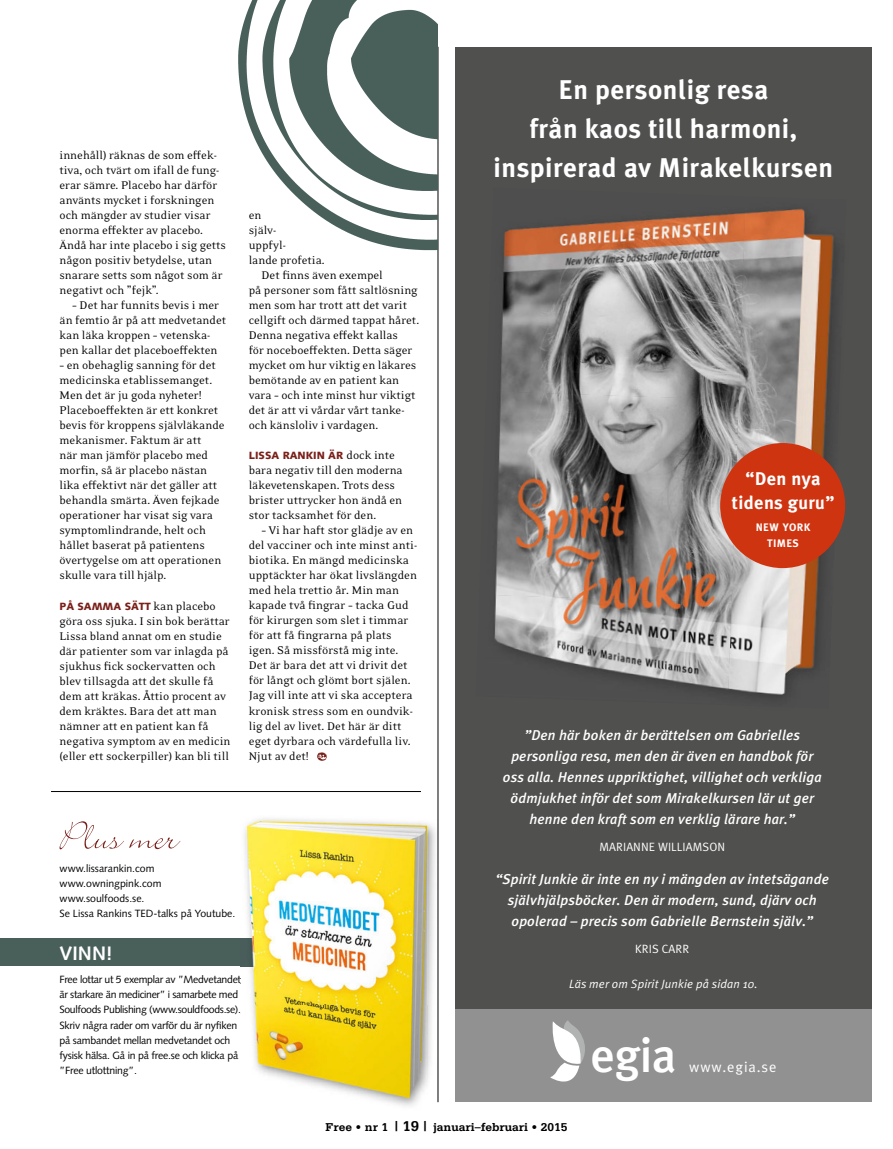
<style>
.page{position:relative;width:893px;height:1149px;background:#fff}
.page>*{position:absolute;margin:0;border:0;box-sizing:border-box;transform-origin:0 0}
.t1{font:500 48.15px "Meta Plus";color:#fff}
.t2{font:700 27px/39px "Meta Plus";letter-spacing:.02em;color:#fff;text-align:center}
.t3{font:700 19.5px "Syntax";color:#fff}
.t4{font:700 18.3px/24px "Meta Plus";letter-spacing:.02em;color:#fff;text-align:center}
.t5{font:14.7px "Meta Plus Roman";letter-spacing:.06em;color:#fff}
.t6{font:italic 500 14.25px/21px "Meta Plus";letter-spacing:.01em;color:#fff;text-align:center}
.t7{font:12.75px/15px "Eidetic Neo";color:#000}
.t8{font:700 12px "Serifa";color:#000}
.t9{font:italic 12px "Meta Plus";letter-spacing:.01em;color:#fff}
.t10{font:12px "Meta Plus Roman";letter-spacing:.01em;color:#fff}
.t11{font:700 10.8px/15.6px "Meta Plus";letter-spacing:.03em;color:#fff;text-align:center}
.t12{font:10.5px/15px "Syntax";letter-spacing:-.02em;color:#000}
.t13{font:10.5px/15px "Syntax";color:#000}
.t14{font:900 10.5px "Syntax";color:#7a201a}
.s1{font-family:"Eidetic Neo";font-weight:400;font-size:12.75px;color:#000}
.s2{font-size:15px}
</style>
<div class="page">
<div style="left:455px;top:978px;width:417px;height:123px;background:#929191"></div>
<div style="left:455px;top:47px;width:417px;height:960px;background:#50504f"></div>
<img style="left:501px;top:214px;width:227px;height:177px">
<img style="left:728px;top:208px;width:118px;height:491px">
<img style="left:495px;top:391px;width:244px;height:212px">
<img style="left:494px;top:594px;width:238px;height:105px">
<svg style="left:550px;top:1020px;width:35px;height:61px"></svg>
<div style="left:720px;top:443px;width:125px;height:125px;background:#cf3411;border-radius:50%"></div>
<svg style="left:60px;top:821px;width:120px;height:28px"></svg>
<hr style="left:51px;top:790px;width:370px;height:1px;background:#000">
<div style="left:0;top:938px;width:319px;height:27px;background:#495f5a"></div>
<img style="left:241px;top:814px;width:198px;height:292px">
<img style="left:241px;top:938px;width:6px;height:27px">
<img style="left:247px;top:821px;width:180px;height:276px">
<svg style="left:318px;top:752px;width:8px;height:8px"></svg>
<hr style="left:438px;top:47px;width:1px;height:1054px;background:#000">
<img style="left:238px;top:0;width:200px;height:255px">
<p class="t7" style="left:60px;top:148px;width:168px">innehåll) räknas de som effek&shy;tiva, och tvärt om ifall de fung&shy;erar sämre. Placebo har därför använts mycket i forskningen och mängder av studier visar enorma effekter av placebo.<br>Ändå har inte placebo i sig getts någon positiv betydelse, utan snarare setts som något som är negativt och ”fejk”.</p>
<p class="t7" style="left:60px;top:298px;width:168px;text-indent:13px">– Det har funnits bevis i mer än femtio år på att medvetandet kan läka kroppen – vetenska&shy;pen kallar det placeboeffekten</p>
<p class="t7" style="left:60px;top:358px;width:167px">– en obehaglig sanning för det medicinska etablissemanget.<br>Men det är ju goda nyheter!<br>Placeboeffekten är ett konkret bevis för kroppens självläkande mekanismer. Faktum är att<br>när man jämför placebo med morfin, så är placebo nästan lika effektivt när det gäller att behandla smärta. Även fejkade operationer har visat sig vara symptomlindrande, helt och hållet baserat på patientens övertygelse om att operationen skulle vara till hjälp.</p>
<p class="t14" style="left:60px;top:599px;width:158px">PÅ SAMMA SÄTT <span class="s1">kan placebo</span></p>
<p class="t7" style="left:60px;top:613px;width:173px">göra oss sjuka. I sin bok berättar<br>Lissa bland annat om en studie där patienter som var inlagda på sjukhus fick sockervatten och blev tillsagda att det skulle få dem att kräkas. Åttio procent av dem kräktes. Bara det att man nämner att en patient kan få negativa symptom av en medicin (eller ett sockerpiller) kan bli till</p>
<p class="t7" style="left:249px;top:208px;width:14px">en</p>
<p class="t7" style="left:249px;top:223px;width:29px">själv-</p>
<p class="t7" style="left:249px;top:238px;width:39px">uppfyl-</p>
<p class="t7" style="left:249px;top:253px;width:78px">lande profetia.</p>
<p class="t7" style="left:261px;top:268px;width:123px">Det finns även exempel</p>
<p class="t7" style="left:249px;top:283px;width:170px">på personer som fått saltlösning</p>
<p class="t7" style="left:249px;top:298px;width:160px">men som har trott att det varit</p>
<p class="t7" style="left:249px;top:313px;width:172px">cellgift och därmed tappat håret.</p>
<p class="t7" style="left:249px;top:328px;width:151px">Denna negativa effekt kallas</p>
<p class="t7" style="left:249px;top:343px;width:165px">för noceboeffekten. Detta säger</p>
<p class="t7" style="left:249px;top:358px;width:169px">mycket om hur viktig en läkares</p>
<p class="t7" style="left:249px;top:373px;width:152px">bemötande av en patient kan</p>
<p class="t7" style="left:249px;top:388px;width:168px">vara – och inte minst hur viktigt</p>
<p class="t7" style="left:249px;top:403px;width:157px">det är att vi vårdar vårt tanke-</p>
<p class="t7" style="left:249px;top:418px;width:131px">och känsloliv i vardagen.</p>
<p class="t14" style="left:249px;top:449px;width:147px">LISSA RANKIN ÄR <span class="s1">dock inte</span></p>
<p class="t7" style="left:249px;top:463px;width:156px">bara negativ till den moderna läkevetenskapen. Trots dess brister uttrycker hon ändå en stor tacksamhet för den.</p>
<p class="t7" style="left:249px;top:523px;width:170px;text-indent:13px">– Vi har haft stor glädje av en del vacciner och inte minst anti&shy;biotika. En mängd medicinska upptäckter har ökat livslängden med hela trettio år. Min man kapade två fingrar – tacka Gud för kirurgen som slet i timmar för att få fingrarna på plats igen. Så missförstå mig inte.<br>Det är bara det att vi drivit det för långt och glömt bort själen.<br>Jag vill inte att vi ska acceptera kronisk stress som en oundvik&shy;lig del av livet. Det här är ditt eget dyrbara och värdefulla liv.<br>Njut av det!</p>
<p class="t13" style="left:60px;top:860px;width:177px">www.lissarankin.com www.owningpink.com www.soulfoods.se.<br>Se Lissa Rankins TED-talks på Youtube.</p>
<h3 class="t3" style="left:60px;top:941px;width:55px">VINN!</h3>
<p class="t12" style="left:60px;top:972px;width:183px">Free lottar ut 5 exemplar av ”Medvetandet är starkare än mediciner” i samarbete med Soulfoods Publishing (www.souldfoods.se).<br>Skriv några rader om varför du är nyfiken på sambandet mellan medvetandet och fysisk hälsa. Gå in på free.se och klicka på ”Free utlottning”.</p>
<h2 class="t2" style="left:494px;top:70px;width:341px">En personlig resa<br>från kaos till harmoni, inspirerad av Mirakelkursen</h2>
<h3 class="t4" style="left:732px;top:466px;width:104px">“Den nya tidens guru”</h3>
<p class="t11" style="left:756px;top:519px;width:56px">NEW YORK<br>TIMES</p>
<p class="t6" style="left:503px;top:724px;width:320px">”Den här boken är berättelsen om Gabrielles personliga resa, men den är även en handbok för oss alla. Hennes uppriktighet, villighet och verkliga ödmjukhet inför det som Mirakelkursen lär ut ger henne den kraft som en verklig lärare har.”</p>
<p class="t10" style="left:599px;top:839px;width:127px">MARIANNE WILLIAMSON</p>
<p class="t6" style="left:496px;top:868px;width:335px">“Spirit Junkie är inte en ny i mängden av intetsägande självhjälpsböcker. Den är modern, sund, djärv och opolerad – precis som Gabrielle Bernstein själv.”</p>
<p class="t10" style="left:635px;top:941px;width:56px">KRIS CARR</p>
<p class="t9" style="left:569px;top:976px;width:190px">Läs mer om Spirit Junkie på sidan 10.</p>
<h1 class="t1" style="left:590px;top:1026px;width:88px">egia</h1>
<p class="t5" style="left:689px;top:1057px;width:89px">www.egia.se</p>
<p class="t8" style="left:326px;top:1119px;width:243px">Free • nr 1 <span class="s2">| 19 |</span> januari–februari • 2015</p>
</div>
